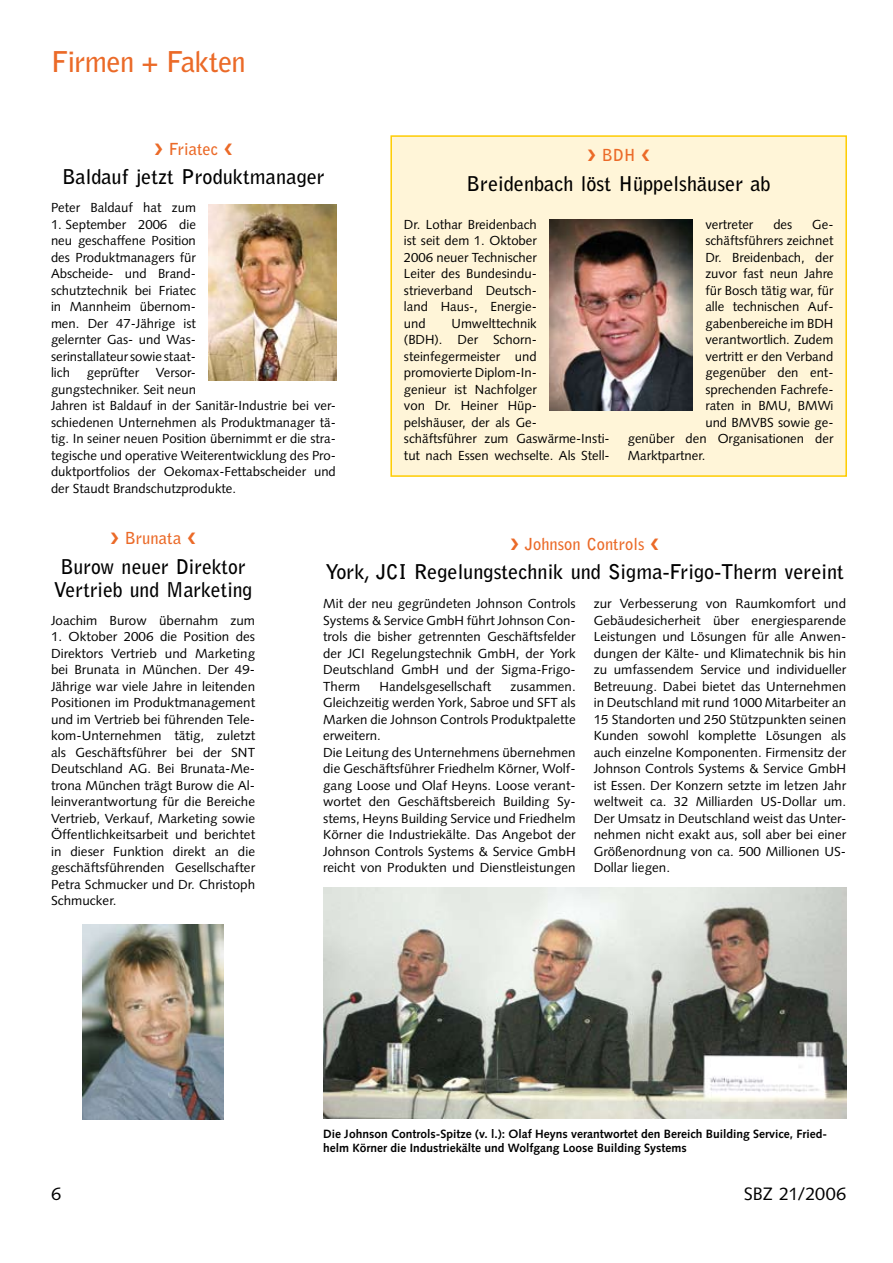
<style>
.page{position:relative;width:893px;height:1263px;background:#fff}
.page>*{position:absolute;margin:0;border:0;box-sizing:border-box;transform-origin:0 0}
.t1{font:700 28.5px "Bell Gothic Std";letter-spacing:-.025em;color:#eb6a28}
.t2{font:700 20.25px/23.2px "Bell Gothic Std";color:#000;text-align:center}
.t3{font:18px "Syntax LT Std";letter-spacing:-.005em;color:#000}
.t4{font:700 16.5px "Bell Gothic Std";color:#eb6a28}
.t5{font:13.2px/16.5px "Syntax LT Std";color:#000;text-align:justify}
.t6{font:700 12px/13.5px "Syntax LT Std";color:#000}
</style>
<div class="page">
<div style="left:391px;top:136px;width:455px;height:340px;background:#fff5d8"></div>
<div style="left:390px;top:135px;width:457px;height:342px;border:2px solid #fecc00"></div>
<img style="left:209px;top:204px;width:127px;height:176px">
<img style="left:82px;top:925px;width:142px;height:195px">
<img style="left:550px;top:220px;width:143px;height:190px">
<img style="left:323px;top:887px;width:523px;height:231px">
<h1 class="t1" style="left:51px;top:45px;width:196px">Firmen + Fakten</h1>
<p class="t4" style="left:154px;top:139px;width:80px">❯ Friatec ❮</p>
<h2 class="t2" style="left:62px;top:166px;width:264px">Baldauf jetzt Produktmanager</h2>
<p class="t5" style="left:51px;top:199px;width:146px">Peter Baldauf hat zum</p>
<p class="t5" style="left:51px;top:216px;width:146px">1. September 2006 die neu geschaffene Position des Produktmanagers für Abscheide- und Brand&shy;schutztechnik bei Friatec in Mannheim übernom&shy;men. Der 47-Jährige ist gelernter Gas- und Was&shy;serinstallateur sowie staat&shy;lich</p>
<p class="t5" style="left:87px;top:364px;width:54px">geprüfter</p>
<p class="t5" style="left:51px;top:364px;width:286px;text-align:left;text-indent:105px">Versor-<br>gungstechniker. Seit neun<br>Jahren ist Baldauf in der Sanitär-Industrie bei ver&shy;schiedenen Unternehmen als Produktmanager tä&shy;tig. In seiner neuen Position übernimmt er die stra&shy;tegische und operative Weiterentwicklung des Pro&shy;duktportfolios der Oekomax-Fettabscheider und der Staudt Brandschutzprodukte.</p>
<p class="t4" style="left:587px;top:145px;width:64px">❯ BDH ❮</p>
<h2 class="t2" style="left:467px;top:172px;width:306px">Breidenbach löst Hüppelshäuser ab</h2>
<p class="t5" style="left:404px;top:216px;width:134px">Dr. Lothar Breidenbach ist seit dem 1. Oktober 2006 neuer Technischer Leiter des Bundesindu&shy;strieverband Deutsch&shy;land Haus-, Energie&shy;und</p>
<p class="t5" style="left:705px;top:216px;width:49px">vertreter</p>
<p class="t5" style="left:773px;top:216px;width:20px">des</p>
<p class="t5" style="left:812px;top:216px;width:23px">Ge-</p>
<p class="t5" style="left:705px;top:232px;width:130px">schäftsführers zeichnet</p>
<p class="t5" style="left:705px;top:249px;width:130px">Dr. Breidenbach, der</p>
<p class="t5" style="left:705px;top:265px;width:130px">zuvor fast neun Jahre</p>
<p class="t5" style="left:705px;top:282px;width:130px">für Bosch tätig war, für</p>
<p class="t5" style="left:705px;top:298px;width:130px">alle technischen Auf-</p>
<p class="t5" style="left:705px;top:315px;width:130px">gabenbereiche im BDH</p>
<p class="t5" style="left:705px;top:331px;width:130px">verantwortlich. Zudem</p>
<p class="t5" style="left:705px;top:348px;width:130px">vertritt er den Verband</p>
<p class="t5" style="left:705px;top:364px;width:130px">gegenüber den ent-</p>
<p class="t5" style="left:705px;top:381px;width:130px">sprechenden Fachrefe-</p>
<p class="t5" style="left:705px;top:397px;width:130px">raten in BMU, BMWi</p>
<p class="t5" style="left:705px;top:414px;width:130px">und BMVBS sowie ge-</p>
<p class="t5" style="left:628px;top:430px;width:207px">genüber den Organisationen der</p>
<p class="t5" style="left:628px;top:447px;width:79px">Marktpartner.</p>
<p class="t5" style="left:404px;top:315px;width:207px;text-align:left;text-indent:48px">Umwelttechnik<br>(BDH). Der Schorn&shy;steinfegermeister und<br>promovierte Diplom-In-<br>genieur ist Nachfolger<br>von Dr. Heiner Hüp-<br>pelshäuser, der als Ge&shy;schäftsführer zum Gaswärme-Insti&shy;tut nach Essen wechselte. Als Stell-</p>
<p class="t4" style="left:110px;top:528px;width:87px">❯ Brunata ❮</p>
<h2 class="t2" style="left:54px;top:555px;width:200px">Burow neuer Direktor<br>Vertrieb und Marketing</h2>
<p class="t5" style="left:51px;top:612px;width:206px">Joachim Burow übernahm zum</p>
<p class="t5" style="left:51px;top:628px;width:206px">1. Oktober 2006 die Position des Direktors Vertrieb und Marketing bei Brunata in München. Der 49- Jährige war viele Jahre in leitenden Positionen im Produktmanagement und im Vertrieb bei führenden Tele&shy;kom-Unternehmen tätig, zuletzt als Geschäftsführer bei der SNT Deutschland AG. Bei Brunata-Me&shy;trona München trägt Burow die Al&shy;leinverantwortung für die Bereiche Vertrieb, Verkauf, Marketing sowie Öffentlichkeitsarbeit und berichtet in dieser Funktion direkt an die geschäftsführenden Gesellschafter Petra Schmucker und Dr. Christoph Schmucker.</p>
<p class="t4" style="left:511px;top:534px;width:150px">❯ Johnson Controls ❮</p>
<h2 class="t2" style="left:325px;top:560px;width:520px">York, JCI Regelungstechnik und Sigma-Frigo-Therm vereint</h2>
<p class="t5" style="left:323px;top:595px;width:254px">Mit der neu gegründeten Johnson Controls Systems &amp; Service GmbH führt Johnson Con&shy;trols die bisher getrennten Geschäftsfelder der JCI Regelungstechnik GmbH, der York Deutschland GmbH und der Sigma-Frigo-Therm</p>
<p class="t5" style="left:594px;top:595px;width:254px">zur Verbesserung von Raumkomfort und Gebäudesicherheit über energiesparende Leistungen und Lösungen für alle Anwen&shy;dungen der Kälte- und Klimatechnik bis hin zu umfassendem Service und individueller Betreuung. Dabei bietet das Unternehmen in Deutschland mit rund 1000 Mitarbeiter an 15 Standorten und 250 Stützpunkten seinen Kunden sowohl komplette Lösungen als auch einzelne Komponenten. Firmensitz der Johnson Controls Systems &amp; Service GmbH ist Essen. Der Konzern setzte im letzen Jahr weltweit ca. 32 Milliarden US-Dollar um.<br>Der Umsatz in Deutschland weist das Unter&shy;nehmen nicht exakt aus, soll aber bei einer Größenordnung von ca. 500 Millionen US-Dollar liegen.</p>
<p class="t5" style="left:379px;top:678px;width:113px">Handelsgesellschaft</p>
<p class="t5" style="left:323px;top:678px;width:254px;text-align:left;text-indent:187px">zusammen.<br>Gleichzeitig werden York, Sabroe und SFT als Marken die Johnson Controls Produktpalette erweitern.<br>Die Leitung des Unternehmens übernehmen die Geschäftsführer Friedhelm Körner, Wolf&shy;gang Loose und Olaf Heyns. Loose verant&shy;wortet den Geschäftsbereich Building Sy&shy;stems, Heyns Building Service und Friedhelm Körner die Industriekälte. Das Angebot der Johnson Controls Systems &amp; Service GmbH reicht von Produkten und Dienstleistungen</p>
<p class="t6" style="left:323px;top:1127px;width:506px">Die Johnson Controls-Spitze (v. l.): Olaf Heyns verantwortet den Bereich Building Service, Fried&shy;helm Körner die Industriekälte und Wolfgang Loose Building Systems</p>
<h3 class="t3" style="left:744px;top:1183px;width:104px">SBZ 21/2006</h3>
</div>
